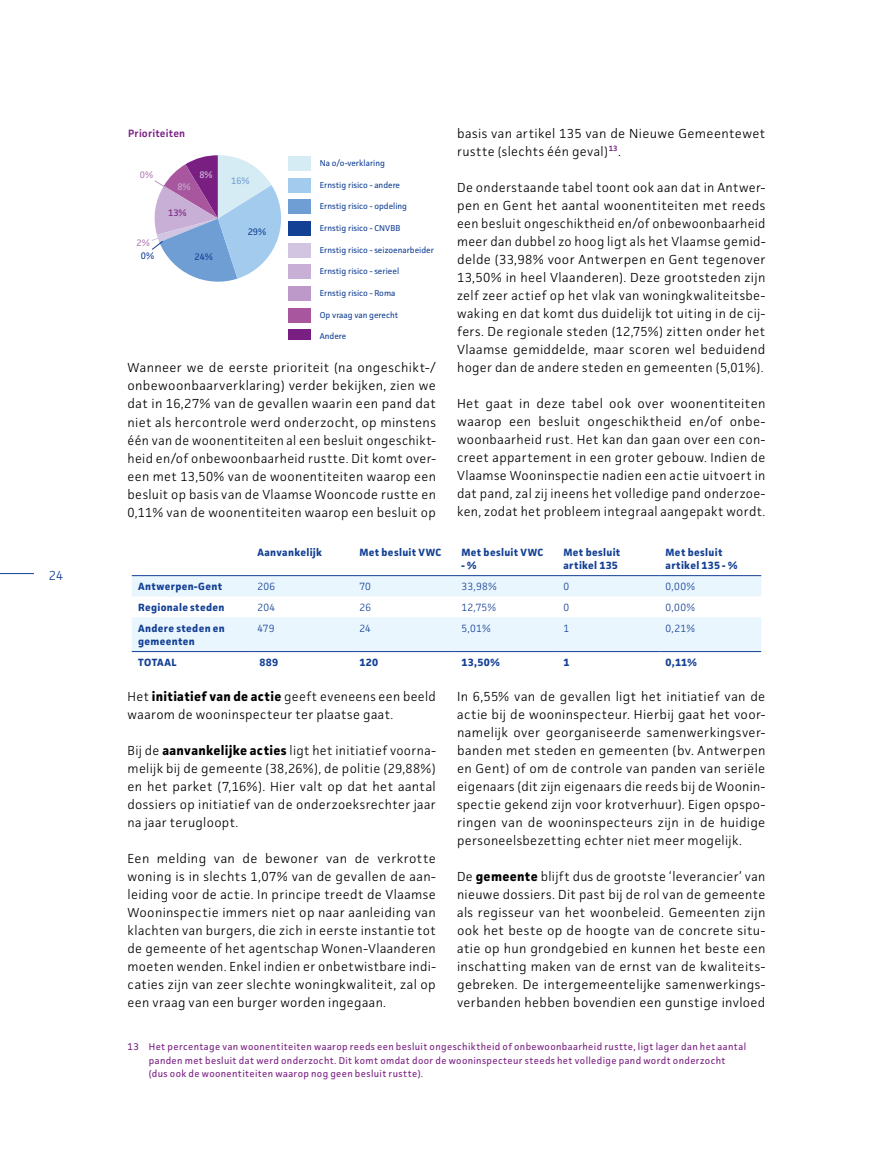
<style>
.page{position:relative;width:893px;height:1149px;background:#fff}
.page>*{position:absolute;margin:0;border:0;box-sizing:border-box;transform-origin:0 0}
.Bodytekst{font:300 13.2px/18px "Facit";letter-spacing:.025em;color:#000;text-align:justify}
.t1{font:300 13.2px "Facit";color:#134094}
.t2{font:600 10.65px "Facit";letter-spacing:.01em;color:#791f82}
.T_titel{font:700 10.5px/13.5px "Facit";letter-spacing:.03em;color:#134094}
.T_body{font:300 10.5px "Facit";letter-spacing:.03em;color:#134094}
.Voetnoot{font:9.75px/13.5px "Facit";letter-spacing:.035em;color:#791f82}
.t3{font:9.45px "Facit";color:#134094}
.t4{font:9.45px "Facit";color:#b179b3}
.t5{font:9.45px "Facit";color:#6f9ed4}
.t6{font:9.45px "Facit";color:#791f82}
.t7{font:9.45px "Facit";color:#d2c5e2}
.t8{font:9.45px "Facit";color:#c7afd5}
.t9{font:8.55px "Facit";color:#134094}
.s1{font-weight:700}
</style>
<div class="page">
<svg style="left:132px;top:576px;width:629px;height:75px;fill:#eaf6fe"></svg>
<hr style="left:132px;top:575px;width:119px;height:1px;background:#134094">
<hr style="left:251px;top:575px;width:102px;height:1px;background:#134094">
<hr style="left:353px;top:575px;width:102px;height:1px;background:#134094">
<hr style="left:455px;top:575px;width:102px;height:1px;background:#134094">
<hr style="left:557px;top:575px;width:102px;height:1px;background:#134094">
<hr style="left:659px;top:575px;width:102px;height:1px;background:#134094">
<hr style="left:132px;top:651px;width:119px;height:1px;background:#134094">
<hr style="left:251px;top:651px;width:102px;height:1px;background:#134094">
<hr style="left:353px;top:651px;width:102px;height:1px;background:#134094">
<hr style="left:455px;top:651px;width:102px;height:1px;background:#134094">
<hr style="left:557px;top:651px;width:102px;height:1px;background:#134094">
<hr style="left:659px;top:651px;width:102px;height:1px;background:#134094">
<div style="left:288px;top:243px;width:22px;height:14px;background:#d2c5e2"></div>
<div style="left:288px;top:264px;width:22px;height:15px;background:#c7afd5"></div>
<div style="left:288px;top:286px;width:22px;height:15px;background:#bc99c8"></div>
<div style="left:288px;top:308px;width:22px;height:14px;background:#a8579e"></div>
<div style="left:288px;top:329px;width:22px;height:10px;background:#791f82"></div>
<div style="left:288px;top:156px;width:23px;height:15px;background:#d5ecf4"></div>
<div style="left:288px;top:178px;width:23px;height:14px;background:#a2cbee"></div>
<div style="left:288px;top:200px;width:23px;height:14px;background:#6f9ed4"></div>
<div style="left:288px;top:221px;width:23px;height:15px;background:#134094"></div>
<svg style="left:151px;top:155px;width:139px;height:127px"></svg>
<hr style="left:0;top:573px;width:34px;height:1px;background:#134094">
<p class="t1" style="left:49px;top:566px;width:16px">24</p>
<p class="t2" style="left:128px;top:127px;width:58px">Prioriteiten</p>
<p class="t4" style="left:140px;top:169px;width:15px">0%</p>
<p class="t7" style="left:199px;top:169px;width:15px">8%</p>
<p class="t8" style="left:177px;top:180px;width:15px">8%</p>
<p class="t4" style="left:137px;top:237px;width:15px">2%</p>
<p class="t3" style="left:141px;top:249px;width:15px">0%</p>
<p class="t6" style="left:168px;top:207px;width:20px">13%</p>
<p class="t3" style="left:195px;top:251px;width:20px">24%</p>
<p class="t5" style="left:231px;top:174px;width:20px">16%</p>
<p class="t3" style="left:248px;top:226px;width:20px">29%</p>
<p class="t9" style="left:320px;top:158px;width:67px">Na o/o-verklaring</p>
<p class="t9" style="left:320px;top:179px;width:82px">Ernstig risico - andere</p>
<p class="t9" style="left:320px;top:201px;width:89px">Ernstig risico - opdeling</p>
<p class="t9" style="left:320px;top:222px;width:82px">Ernstig risico - CNVBB</p>
<p class="t9" style="left:320px;top:244px;width:116px">Ernstig risico - seizoenarbeider</p>
<p class="t9" style="left:320px;top:266px;width:81px">Ernstig risico - serieel</p>
<p class="t9" style="left:320px;top:287px;width:77px">Ernstig risico - Roma</p>
<p class="t9" style="left:320px;top:309px;width:80px">Op vraag van gerecht</p>
<p class="t9" style="left:320px;top:331px;width:28px">Andere</p>
<p class="Bodytekst" style="left:128px;top:358px;width:310px">Wanneer we de eerste prioriteit (na ongeschikt-/ onbewoonbaarverklaring) verder bekijken, zien we dat in 16,27% van de gevallen waarin een pand dat niet als hercontrole werd onderzocht, op minstens één van de woonentiteiten al een besluit ongeschikt&shy;heid en/of onbewoonbaarheid rustte. Dit komt over&shy;een met 13,50% van de woonentiteiten waarop een besluit op basis van de Vlaamse Wooncode rustte en 0,11% van de woonentiteiten waarop een besluit op</p>
<p class="Bodytekst" style="left:457px;top:124px;width:310px">basis van artikel 135 van de Nieuwe Gemeentewet rustte (slechts één geval)<sup>13</sup>.</p>
<p class="Bodytekst" style="left:457px;top:178px;width:310px">De onderstaande tabel toont ook aan dat in Antwer&shy;pen en Gent het aantal woonentiteiten met reeds een besluit ongeschiktheid en/of onbewoonbaarheid meer dan dubbel zo hoog ligt als het Vlaamse gemid&shy;delde (33,98% voor Antwerpen en Gent tegenover 13,50% in heel Vlaanderen). Deze grootsteden zijn zelf zeer actief op het vlak van woningkwaliteitsbe&shy;waking en dat komt dus duidelijk tot uiting in de cij&shy;fers. De regionale steden (12,75%) zitten onder het Vlaamse gemiddelde, maar scoren wel beduidend hoger dan de andere steden en gemeenten (5,01%).</p>
<p class="Bodytekst" style="left:457px;top:394px;width:310px">Het gaat in deze tabel ook over woonentiteiten waarop een besluit ongeschiktheid en/of onbe&shy;woonbaarheid rust. Het kan dan gaan over een con&shy;creet appartement in een groter gebouw. Indien de Vlaamse Wooninspectie nadien een actie uitvoert in dat pand, zal zij ineens het volledige pand onderzoe&shy;ken, zodat het probleem integraal aangepakt wordt.</p>
<p class="T_titel" style="left:257px;top:545px;width:66px">Aanvankelijk</p>
<p class="T_titel" style="left:359px;top:545px;width:83px">Met besluit VWC</p>
<p class="T_titel" style="left:461px;top:545px;width:83px">Met besluit VWC</p>
<p class="T_titel" style="left:461px;top:558px;width:17px">- %</p>
<p class="T_titel" style="left:563px;top:545px;width:58px">Met besluit artikel 135</p>
<p class="T_titel" style="left:666px;top:545px;width:74px">Met besluit artikel 135 - %</p>
<p class="T_titel" style="left:138px;top:579px;width:86px">Antwerpen-Gent</p>
<p class="T_body" style="left:257px;top:579px;width:19px">206</p>
<p class="T_body" style="left:359px;top:579px;width:13px">70</p>
<p class="T_body" style="left:461px;top:579px;width:37px">33,98%</p>
<p class="T_body" style="left:563px;top:579px;width:7px">0</p>
<p class="T_body" style="left:666px;top:579px;width:31px">0,00%</p>
<p class="T_titel" style="left:138px;top:600px;width:88px">Regionale steden</p>
<p class="T_body" style="left:257px;top:600px;width:19px">204</p>
<p class="T_body" style="left:359px;top:600px;width:13px">26</p>
<p class="T_body" style="left:461px;top:600px;width:36px">12,75%</p>
<p class="T_body" style="left:563px;top:600px;width:7px">0</p>
<p class="T_body" style="left:666px;top:600px;width:31px">0,00%</p>
<p class="T_titel" style="left:138px;top:621px;width:88px">Andere steden en gemeenten</p>
<p class="T_body" style="left:257px;top:621px;width:19px">479</p>
<p class="T_body" style="left:359px;top:621px;width:13px">24</p>
<p class="T_body" style="left:461px;top:621px;width:31px">5,01%</p>
<p class="T_body" style="left:563px;top:621px;width:7px">1</p>
<p class="T_body" style="left:666px;top:621px;width:31px">0,21%</p>
<p class="T_titel" style="left:138px;top:655px;width:40px">TOTAAL</p>
<p class="T_titel" style="left:259px;top:655px;width:20px">889</p>
<p class="T_titel" style="left:359px;top:655px;width:20px">120</p>
<p class="T_titel" style="left:461px;top:655px;width:40px">13,50%</p>
<p class="T_titel" style="left:564px;top:655px;width:8px">1</p>
<p class="T_titel" style="left:666px;top:655px;width:33px">0,11%</p>
<p class="Bodytekst" style="left:128px;top:686px;width:310px">Het <span class="s1">initiatief van de actie</span> geeft eveneens een beeld waarom de wooninspecteur ter plaatse gaat.</p>
<p class="Bodytekst" style="left:128px;top:740px;width:310px">Bij de <span class="s1">aanvankelijke acties</span> ligt het initiatief voorna&shy;melijk bij de gemeente (38,26%), de politie (29,88%) en het parket (7,16%). Hier valt op dat het aantal dossiers op initiatief van de onderzoeksrechter jaar na jaar terugloopt.</p>
<p class="Bodytekst" style="left:128px;top:848px;width:310px">Een melding van de bewoner van de verkrotte woning is in slechts 1,07% van de gevallen de aan&shy;leiding voor de actie. In principe treedt de Vlaamse Wooninspectie immers niet op naar aanleiding van klachten van burgers, die zich in eerste instantie tot de gemeente of het agentschap Wonen-Vlaanderen moeten wenden. Enkel indien er onbetwistbare indi&shy;caties zijn van zeer slechte woningkwaliteit, zal op een vraag van een burger worden ingegaan.</p>
<p class="Bodytekst" style="left:457px;top:686px;width:310px">In 6,55% van de gevallen ligt het initiatief van de actie bij de wooninspecteur. Hierbij gaat het voor&shy;namelijk over georganiseerde samenwerkingsver&shy;banden met steden en gemeenten (bv. Antwerpen en Gent) of om de controle van panden van seriële eigenaars (dit zijn eigenaars die reeds bij de Woonin&shy;spectie gekend zijn voor krotverhuur). Eigen opspo&shy;ringen van de wooninspecteurs zijn in de huidige personeelsbezetting echter niet meer mogelijk.</p>
<p class="Bodytekst" style="left:457px;top:866px;width:310px">De <span class="s1">gemeente</span> blijft dus de grootste ‘leverancier’ van nieuwe dossiers. Dit past bij de rol van de gemeente als regisseur van het woonbeleid. Gemeenten zijn ook het beste op de hoogte van de concrete situ&shy;atie op hun grondgebied en kunnen het beste een inschatting maken van de ernst van de kwaliteits&shy;gebreken. De intergemeentelijke samenwerkings&shy;verbanden hebben bovendien een gunstige invloed</p>
<p class="Voetnoot" style="left:149px;top:1039px;width:599px;text-indent:-21px">13 Het percentage van woonentiteiten waarop reeds een besluit ongeschiktheid of onbewoonbaarheid rustte, ligt lager dan het aantal panden met besluit dat werd onderzocht. Dit komt omdat door de wooninspecteur steeds het volledige pand wordt onderzocht (dus ook de woonentiteiten waarop nog geen besluit rustte).</p>
</div>
